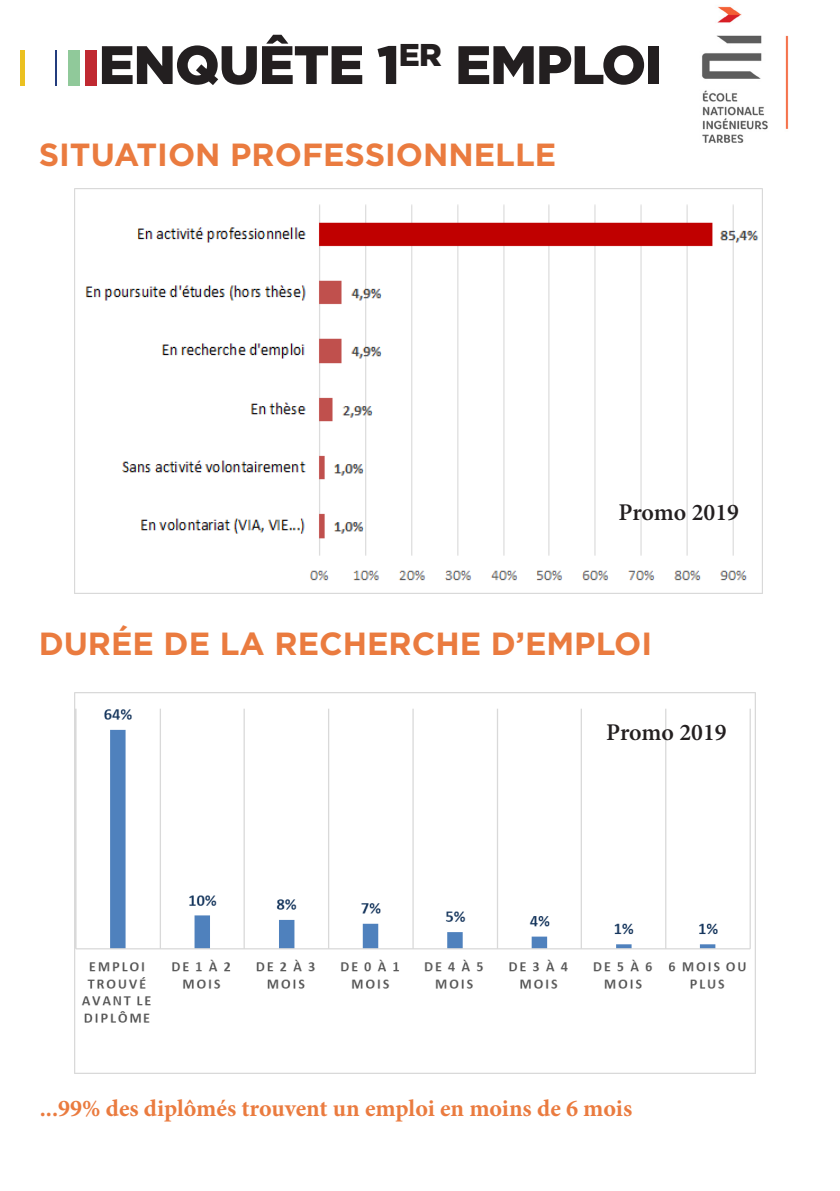
<style>
.page{position:relative;width:840px;height:1191px;background:#fff}
.page>*{position:absolute;margin:0;border:0;box-sizing:border-box;transform-origin:0 0}
.t1{font:900 54px "Gotham";letter-spacing:-.02em;color:#231f20}
.t2{font:700 32px "Gotham";color:#ea7b3f}
.t3{font:700 24px "Minion Pro";color:#ea7b3f}
.t4{font:600 24px "Minion Pro";color:#231f20}
</style>
<div class="page">
<hr style="left:55px;top:50px;width:1px;height:36px;background:#233c7d">
<div style="left:68px;top:50px;width:11px;height:36px;background:#90c99a"></div>
<div style="left:85px;top:50px;width:11px;height:36px;background:#c02931"></div>
<div style="left:20px;top:50px;width:5px;height:36px;background:#ebc121"></div>
<img style="left:702px;top:6px;width:87px;height:137px">
<img style="left:74px;top:188px;width:688px;height:405px">
<img style="left:74px;top:692px;width:681px;height:381px">
<p class="t1" style="left:98px;top:34px;width:565px">ENQUÊTE 1<sup>ER</sup> EMPLOI</p>
<p class="t2" style="left:39px;top:137px;width:519px">SITUATION PROFESSIONNELLE</p>
<p class="t4" style="left:618px;top:496px;width:122px">Promo 2019</p>
<p class="t2" style="left:39px;top:625px;width:614px">DURÉE DE LA RECHERCHE D’EMPLOI</p>
<p class="t4" style="left:606px;top:715px;width:122px">Promo 2019</p>
<p class="t3" style="left:40px;top:1091px;width:593px">...99% des diplômés trouvent un emploi en moins de 6 mois</p>
</div>
